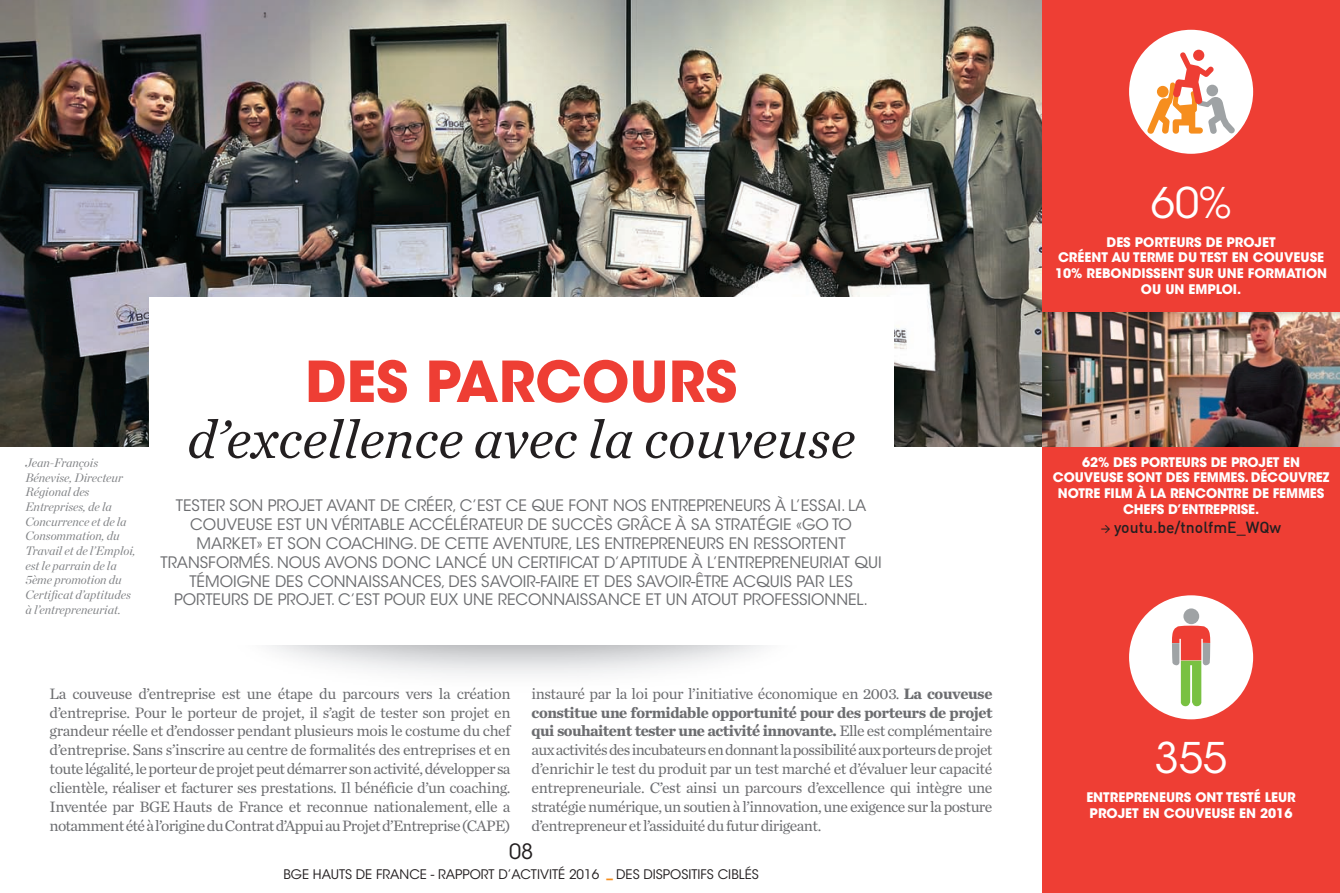
<style>
.page{position:relative;width:1340px;height:893px;background:#fff}
.page>*{position:absolute;margin:0;border:0;box-sizing:border-box;transform-origin:0 0}
.t1{font:italic 56px "Chronicle Text G1";color:#231f20}
.t2{font:700 56px "ITC Avant Garde Std";color:#ee3e34}
.t3{font:42px "ITC Avant Garde Std";color:#fff}
.t4{font:21px "ITC Avant Garde Std";color:#231f20}
.t5{font:15.75px/18.9px "Chronicle Text G1";letter-spacing:-.035em;color:#6c6d70;text-align:justify}
.t6{font:15.75px/18.9px "ITC Avant Garde Std";color:#6c6d70;text-align:center}
.t7{font:500 15.75px "DIN";color:#231f20}
.t8{font:700 13.12px/15.8px "ITC Avant Garde Std";color:#fff;text-align:center}
.t9{font:13.12px "ITC Avant Garde Std";color:#231f20}
.t10{font:italic 12.25px/14.7px "Chronicle Display";color:#808285}
.s1{font-weight:700}
.s2{font-family:"Source Sans Pro";font-weight:400}
</style>
<div class="page">
<img style="left:0;top:0;width:1042px;height:446px">
<div style="left:149px;top:298px;width:744px;height:347px;background:#fff"></div>
<div style="left:1042px;top:0;width:297px;height:893px;background:#ee3e34"></div>
<div style="left:1129px;top:30px;width:124px;height:124px;background:#fff;border-radius:50%"></div>
<svg style="left:1147px;top:51px;width:87px;height:83px"></svg>
<div style="left:1129px;top:595px;width:124px;height:124px;background:#fff;border-radius:50%"></div>
<div style="left:1183px;top:608px;width:16px;height:16px;background:#9fa3a5;border-radius:50%"></div>
<svg style="left:1172px;top:626px;width:38px;height:80px"></svg>
<img style="left:1042px;top:313px;width:297px;height:133px">
<p class="t10" style="left:25px;top:456px;width:112px">Jean-François<br>Bénevise, Directeur<br>Régional des<br>Entreprises, de la<br>Concurrence et de la<br>Consommation, du<br>Travail et de l’Emploi, est le parrain de la<br>5ème promotion du<br>Certificat d’aptitudes à l’entrepreneuriat.</p>
<h1 class="t2" style="left:305px;top:360px;width:434px">DES PARCOURS</h1>
<h1 class="t1" style="left:187px;top:421px;width:669px">d’excellence avec la couveuse</h1>
<p class="t6" style="left:160px;top:497px;width:723px">TESTER SON PROJET AVANT DE CRÉER, C’EST CE QUE FONT NOS ENTREPRENEURS À L’ESSAI. LA COUVEUSE EST UN VÉRITABLE ACCÉLÉRATEUR DE SUCCÈS GRÂCE À SA STRATÉGIE «GO TO MARKET» ET SON COACHING. DE CETTE AVENTURE, LES ENTREPRENEURS EN RESSORTENT TRANSFORMÉS. NOUS AVONS DONC LANCÉ UN CERTIFICAT D’APTITUDE À L’ENTREPRENEURIAT QUI TÉMOIGNE DES CONNAISSANCES, DES SAVOIR-FAIRE ET DES SAVOIR-ÊTRE ACQUIS PAR LES PORTEURS DE PROJET. C’EST POUR EUX UNE RECONNAISSANCE ET UN ATOUT PROFESSIONNEL.</p>
<p class="t5" style="left:50px;top:685px;width:462px">La couveuse d’entreprise est une étape du parcours vers la création d’entreprise. Pour le porteur de projet, il s’agit de tester son projet en grandeur réelle et d’endosser pendant plusieurs mois le costume du chef d’entreprise. Sans s’inscrire au centre de formalités des entreprises et en toutelégalité,leporteurdeprojetpeutdémarrersonactivité,développersa clientèle, réaliser et facturer ses prestations. Il bénéficie d’un coaching.<br>Inventée par BGE Hauts de France et reconnue nationalement, elle a notammentétéàl’origineduContratd’AppuiauProjetd’Entreprise(CAPE)</p>
<p class="t5" style="left:531px;top:685px;width:462px">instauré par la loi pour l’initiative économique en 2003. <span class="s1">La couveuse constitue une formidable opportunité pour des porteurs de projet qui souhaitent tester une activité innovante.</span> Elle est complémentaire auxactivitésdesincubateursendonnantlapossibilitéauxporteursdeprojet d’enrichir le test du produit par un test marché et d’évaluer leur capacité entrepreneuriale. C’est ainsi un parcours d’excellence qui intègre une stratégie numérique, un soutien à l’innovation, une exigence sur la posture d’entrepreneuretl’assiduitédufuturdirigeant.</p>
<h3 class="t4" style="left:509px;top:843px;width:26px">08</h3>
<p class="t9" style="left:283px;top:869px;width:317px">BGE HAUTS DE FRANCE - RAPPORT D’ACTIVITÉ 2016</p>
<p class="t9" style="left:616px;top:869px;width:144px">DES DISPOSITIFS CIBLÉS</p>
<h2 class="t3" style="left:1150px;top:187px;width:82px">60%</h2>
<p class="t8" style="left:1055px;top:235px;width:274px">DES PORTEURS DE PROJET<br>CRÉENT AU TERME DU TEST EN COUVEUSE<br>10% REBONDISSENT SUR UNE FORMATION<br>OU UN EMPLOI.</p>
<p class="t8" style="left:1052px;top:455px;width:278px">62% DES PORTEURS DE PROJET EN<br>COUVEUSE SONT DES FEMMES.DÉCOUVREZ<br>NOTRE FILM À LA RENCONTRE DE FEMMES<br>CHEFS D’ENTREPRISE.</p>
<p class="t7" style="left:1100px;top:521px;width:182px"><span class="s2">→</span> youtu.be/tnolfmE_WQw</p>
<h2 class="t3" style="left:1154px;top:742px;width:74px">355</h2>
<p class="t8" style="left:1086px;top:790px;width:211px;text-align:left">ENTREPRENEURS ONT TESTÉ LEUR<br>PROJET EN COUVEUSE EN 2016</p>
</div>
